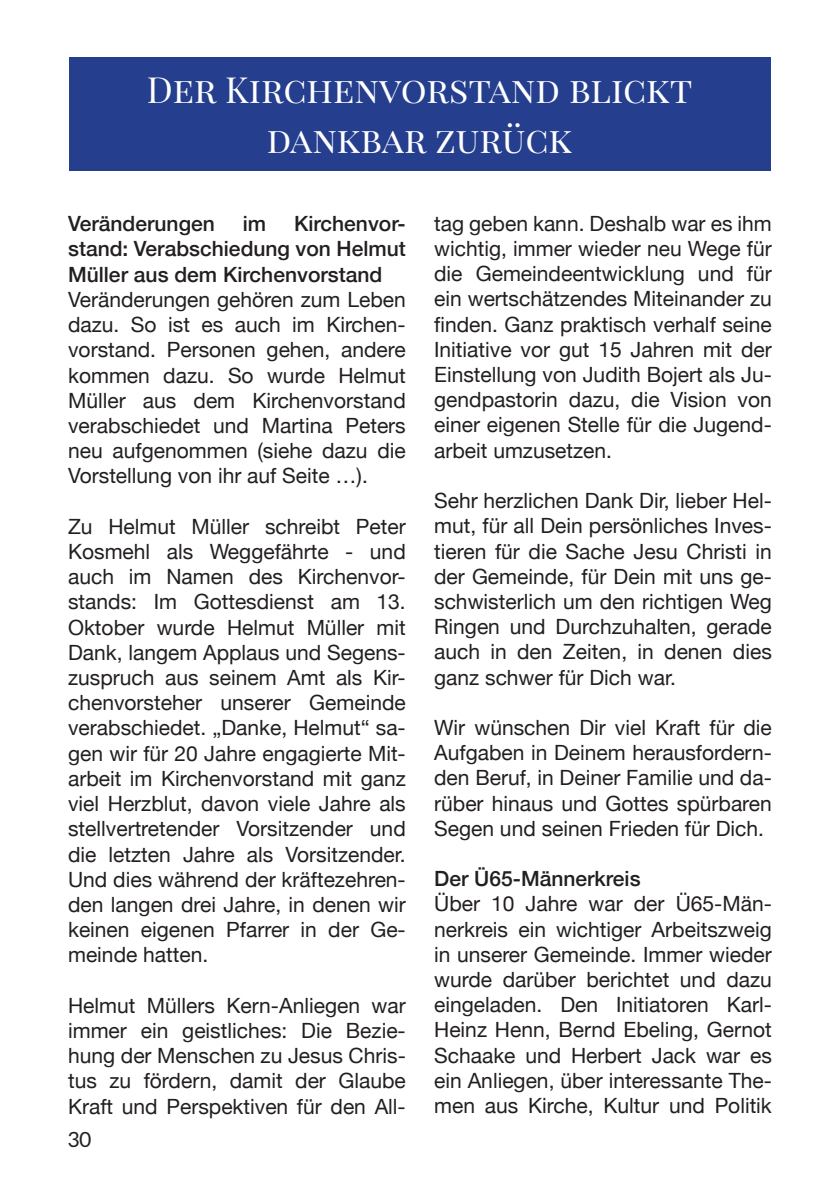
<style>
.page{position:relative;width:840px;height:1191px;background:#fff}
.page>*{position:absolute;margin:0;border:0;box-sizing:border-box;transform-origin:0 0}
.t1{font:36px/50px "Playfair Display SC";color:#fff;text-align:center}
.t2{font:21px/25.2px "Helvetica Neue";color:#231f20;text-align:justify}
.t3{font:500 21px/25.2px "Helvetica Neue";color:#231f20;text-align:justify}
.t4{font:21px "Aleo";color:#231f20}
</style>
<div class="page">
<div style="left:69px;top:57px;width:701px;height:114px;background:#253f8e"></div>
<h1 class="t1" style="left:147px;top:64px;width:547px">Der Kirchenvorstand blickt dankbar zurück</h1>
<p class="t3" style="left:68px;top:209px;width:148px">Veränderungen</p>
<p class="t3" style="left:243px;top:209px;width:25px">im</p>
<p class="t3" style="left:68px;top:209px;width:339px;text-indent:226px">Kirchenvor&shy;stand: Verabschiedung von Helmut Müller aus dem Kirchenvorstand</p>
<p class="t2" style="left:68px;top:288px;width:339px">Veränderungen gehören zum Leben dazu. So ist es auch im Kirchen&shy;vorstand. Personen gehen, andere kommen dazu. So wurde Helmut Müller aus dem Kirchenvorstand verabschiedet und Martina Peters neu aufgenommen (siehe dazu die Vorstellung von ihr auf Seite …).</p>
<p class="t2" style="left:68px;top:515px;width:339px">Zu Helmut Müller schreibt Peter Kosmehl als Weggefährte - und auch im Namen des Kirchenvor&shy;stands: Im Gottesdienst am 13.<br>Oktober wurde Helmut Müller mit Dank, langem Applaus und Segens&shy;zuspruch aus seinem Amt als Kir&shy;chenvorsteher unserer Gemeinde verabschiedet. „Danke, Helmut“ sa&shy;gen wir für 20 Jahre engagierte Mit&shy;arbeit im Kirchenvorstand mit ganz viel Herzblut, davon viele Jahre als stellvertretender Vorsitzender und die letzten Jahre als Vorsitzender.<br>Und dies während der kräftezehren&shy;den langen drei Jahre, in denen wir keinen eigenen Pfarrer in der Ge&shy;meinde hatten.</p>
<p class="t2" style="left:68px;top:994px;width:339px">Helmut Müllers Kern-Anliegen war immer ein geistliches: Die Bezie&shy;hung der Menschen zu Jesus Chris&shy;tus zu fördern, damit der Glaube Kraft und Perspektiven für den All-</p>
<p class="t4" style="left:68px;top:1127px;width:25px">30</p>
<p class="t2" style="left:434px;top:212px;width:339px">tag geben kann. Deshalb war es ihm wichtig, immer wieder neu Wege für die Gemeindeentwicklung und für ein wertschätzendes Miteinander zu finden. Ganz praktisch verhalf seine Initiative vor gut 15 Jahren mit der Einstellung von Judith Bojert als Ju&shy;gendpastorin dazu, die Vision von einer eigenen Stelle für die Jugend&shy;arbeit umzusetzen.</p>
<p class="t2" style="left:434px;top:489px;width:339px">Sehr herzlichen Dank Dir, lieber Hel&shy;mut, für all Dein persönliches Inves&shy;tieren für die Sache Jesu Christi in der Gemeinde, für Dein mit uns ge&shy;schwisterlich um den richtigen Weg Ringen und Durchzuhalten, gerade auch in den Zeiten, in denen dies ganz schwer für Dich war.</p>
<p class="t2" style="left:434px;top:716px;width:339px">Wir wünschen Dir viel Kraft für die Aufgaben in Deinem herausfordern&shy;den Beruf, in Deiner Familie und da&shy;rüber hinaus und Gottes spürbaren Segen und seinen Frieden für Dich.</p>
<p class="t3" style="left:434px;top:864px;width:208px">Der Ü65-Männerkreis</p>
<p class="t2" style="left:434px;top:892px;width:339px">Über 10 Jahre war der Ü65-Män&shy;nerkreis ein wichtiger Arbeitszweig in unserer Gemeinde. Immer wieder wurde darüber berichtet und dazu eingeladen. Den Initiatoren Karl-Heinz Henn, Bernd Ebeling, Gernot Schaake und Herbert Jack war es ein Anliegen, über interessante The&shy;men aus Kirche, Kultur und Politik</p>
</div>
